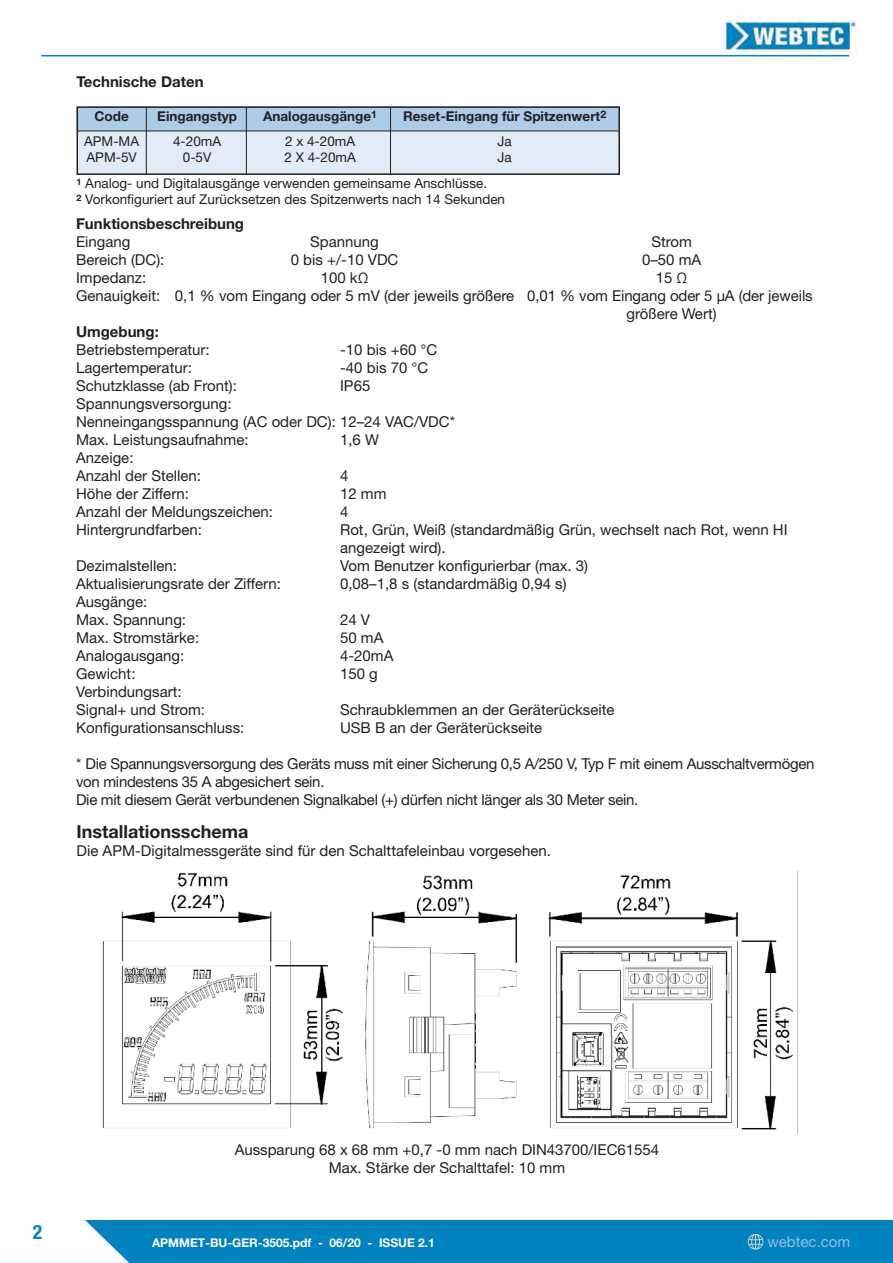
<style>
.page{position:relative;width:893px;height:1263px;background:#fff}
.page>*{position:absolute;margin:0;border:0;box-sizing:border-box;transform-origin:0 0}
.A_Head{font:700 condensed 19.8px "Helvetica Neue LT Std";color:#0083bf}
.t1{font:700 18px "Helvetica Neue LT Std";color:#231f20}
.t2{font:15px/18px "Helvetica Neue LT Std";color:#231f20}
.t3{font:15px/18px "Helvetica Neue LT Std";letter-spacing:-.02em;color:#231f20}
.t4{font:700 15px "Helvetica Neue LT Std";color:#231f20}
.t5{font:15px "Helvetica Neue LT Std";color:#94bee0}
.t6{font:13.5px "Helvetica Neue LT Std";color:#231f20}
.t7{font:700 13.5px "Helvetica Neue LT Std";color:#231f20}
.t8{font:700 12px "Helvetica Neue LT Std";color:#fff}
</style>
<div class="page">
<svg style="left:80px;top:109px;width:537px;height:63px;background:#cddfee"></svg>
<hr style="left:146px;top:107px;width:1px;height:67px;background:#231f20">
<hr style="left:246px;top:108px;width:1px;height:67px;background:#231f20">
<hr style="left:78px;top:131px;width:540px;height:1px;background:#231f20">
<hr style="left:390px;top:108px;width:1px;height:67px;background:#231f20">
<img style="left:102px;top:873px;width:691px;height:257px">
<div style="left:77px;top:106px;width:543px;height:69px;border:2px solid #231f20"></div>
<img style="left:723px;top:21px;width:133px;height:31px">
<hr style="left:41px;top:55px;width:808px;height:1px;background:#0083bf">
<div style="left:0;top:1220px;width:893px;height:43px;background:#0083bf"></div>
<svg style="left:0;top:1220px;width:129px;height:43px"></svg>
<svg style="left:748px;top:1234px;width:15px;height:15px"></svg>
<p class="t4" style="left:76px;top:73px;width:129px">Technische Daten</p>
<p class="t7" style="left:95px;top:108px;width:36px">Code</p>
<p class="t7" style="left:157px;top:108px;width:81px">Eingangstyp</p>
<p class="t7" style="left:263px;top:108px;width:115px">Analogausgänge<sup>1</sup></p>
<p class="t7" style="left:403px;top:108px;width:205px">Reset-Eingang für Spitzenwert<sup>2</sup></p>
<p class="t6" style="left:84px;top:133px;width:57px">APM-MA</p>
<p class="t6" style="left:173px;top:133px;width:50px">4-20mA</p>
<p class="t6" style="left:285px;top:133px;width:72px">2 x 4-20mA</p>
<p class="t6" style="left:498px;top:133px;width:16px">Ja</p>
<p class="t6" style="left:86px;top:150px;width:52px">APM-5V</p>
<p class="t6" style="left:183px;top:150px;width:30px">0-5V</p>
<p class="t6" style="left:284px;top:150px;width:73px">2 X 4-20mA</p>
<p class="t6" style="left:498px;top:150px;width:16px">Ja</p>
<p class="t6" style="left:77px;top:175px;width:412px"><sup>1</sup> Analog- und Digitalausgänge verwenden gemeinsame Anschlüsse.</p>
<p class="t6" style="left:77px;top:191px;width:430px"><sup>2</sup> Vorkonfiguriert auf Zurücksetzen des Spitzenwerts nach 14 Sekunden</p>
<p class="t4" style="left:76px;top:214px;width:170px">Funktionsbeschreibung</p>
<p class="t2" style="left:76px;top:233px;width:56px">Eingang</p>
<p class="t2" style="left:310px;top:233px;width:70px">Spannung</p>
<p class="t2" style="left:651px;top:233px;width:42px">Strom</p>
<p class="t2" style="left:76px;top:251px;width:90px">Bereich (DC):</p>
<p class="t2" style="left:291px;top:251px;width:109px">0 bis +/-10 VDC</p>
<p class="t2" style="left:642px;top:251px;width:61px">0–50 mA</p>
<p class="t2" style="left:76px;top:269px;width:72px">Impedanz:</p>
<p class="t2" style="left:321px;top:269px;width:49px">100 kΩ</p>
<p class="t2" style="left:656px;top:269px;width:33px">15 Ω</p>
<p class="t2" style="left:627px;top:287px;width:188px;text-indent:-551px">Genauigkeit: 0,1 % vom Eingang oder 5 mV (der jeweils größere 0,01 % vom Eingang oder 5 µA (der jeweils größere Wert)</p>
<p class="t4" style="left:76px;top:322px;width:84px">Umgebung:</p>
<p class="t2" style="left:76px;top:341px;width:135px">Betriebstemperatur:</p>
<p class="t2" style="left:340px;top:341px;width:99px">-10 bis +60 °C</p>
<p class="t2" style="left:76px;top:359px;width:117px">Lagertemperatur:</p>
<p class="t2" style="left:340px;top:359px;width:90px">-40 bis 70 °C</p>
<p class="t2" style="left:76px;top:377px;width:162px">Schutzklasse (ab Front):</p>
<p class="t2" style="left:340px;top:377px;width:32px">IP65</p>
<p class="t2" style="left:76px;top:395px;width:157px">Spannungsversorgung:</p>
<p class="t2" style="left:76px;top:413px;width:380px">Nenneingangsspannung (AC oder DC): 12–24 VAC/VDC*</p>
<p class="t2" style="left:76px;top:431px;width:174px">Max. Leistungsaufnahme:</p>
<p class="t2" style="left:340px;top:431px;width:40px">1,6 W</p>
<p class="t2" style="left:76px;top:449px;width:59px">Anzeige:</p>
<p class="t2" style="left:76px;top:467px;width:126px">Anzahl der Stellen:</p>
<p class="t2" style="left:340px;top:467px;width:10px">4</p>
<p class="t2" style="left:76px;top:485px;width:115px">Höhe der Ziffern:</p>
<p class="t2" style="left:340px;top:485px;width:48px">12 mm</p>
<p class="t2" style="left:76px;top:503px;width:198px">Anzahl der Meldungszeichen:</p>
<p class="t2" style="left:340px;top:503px;width:10px">4</p>
<p class="t2" style="left:76px;top:521px;width:127px">Hintergrundfarben:</p>
<p class="t2" style="left:340px;top:521px;width:449px">Rot, Grün, Weiß (standardmäßig Grün, wechselt nach Rot, wenn HI angezeigt wird).</p>
<p class="t2" style="left:76px;top:557px;width:102px">Dezimalstellen:</p>
<p class="t2" style="left:340px;top:557px;width:250px">Vom Benutzer konfigurierbar (max. 3)</p>
<p class="t2" style="left:76px;top:575px;width:207px">Aktualisierungsrate der Ziffern:</p>
<p class="t2" style="left:340px;top:575px;width:228px">0,08–1,8 s (standardmäßig 0,94 s)</p>
<p class="t2" style="left:76px;top:593px;width:73px">Ausgänge:</p>
<p class="t2" style="left:76px;top:611px;width:112px">Max. Spannung:</p>
<p class="t2" style="left:340px;top:611px;width:32px">24 V</p>
<p class="t2" style="left:76px;top:629px;width:125px">Max. Stromstärke:</p>
<p class="t2" style="left:340px;top:629px;width:45px">50 mA</p>
<p class="t2" style="left:76px;top:647px;width:110px">Analogausgang:</p>
<p class="t2" style="left:340px;top:647px;width:55px">4-20mA</p>
<p class="t2" style="left:76px;top:665px;width:61px">Gewicht:</p>
<p class="t2" style="left:340px;top:665px;width:39px">150 g</p>
<p class="t2" style="left:76px;top:683px;width:107px">Verbindungsart:</p>
<p class="t2" style="left:76px;top:701px;width:131px">Signal+ und Strom:</p>
<p class="t2" style="left:340px;top:701px;width:276px">Schraubklemmen an der Geräterückseite</p>
<p class="t2" style="left:76px;top:719px;width:170px">Konfigurationsanschluss:</p>
<p class="t2" style="left:340px;top:719px;width:204px">USB B an der Geräterückseite</p>
<p class="t3" style="left:76px;top:755px;width:740px">* Die Spannungsversorgung des Geräts muss mit einer Sicherung 0,5 A/250 V, Typ F mit einem Ausschaltvermögen von mindestens 35 A abgesichert sein.</p>
<p class="t3" style="left:76px;top:791px;width:564px">Die mit diesem Gerät verbundenen Signalkabel (+) dürfen nicht länger als 30 Meter sein.</p>
<p class="t1" style="left:77px;top:821px;width:173px">Installationsschema</p>
<p class="t2" style="left:77px;top:842px;width:476px">Die APM-Digitalmessgeräte sind für den Schalttafeleinbau vorgesehen.</p>
<p class="A_Head" style="left:33px;top:1220px;width:11px">2</p>
<p class="t2" style="left:235px;top:1141px;width:426px">Aussparung 68 x 68 mm +0,7 -0 mm nach DIN43700/IEC61554</p>
<p class="t2" style="left:329px;top:1159px;width:238px">Max. Stärke der Schalttafel: 10 mm</p>
<p class="t8" style="left:152px;top:1235px;width:284px">APMMET-BU-GER-3505.pdf - 06/20 - ISSUE 2.1</p>
<p class="t5" style="left:767px;top:1232px;width:84px">webtec.com</p>
</div>
